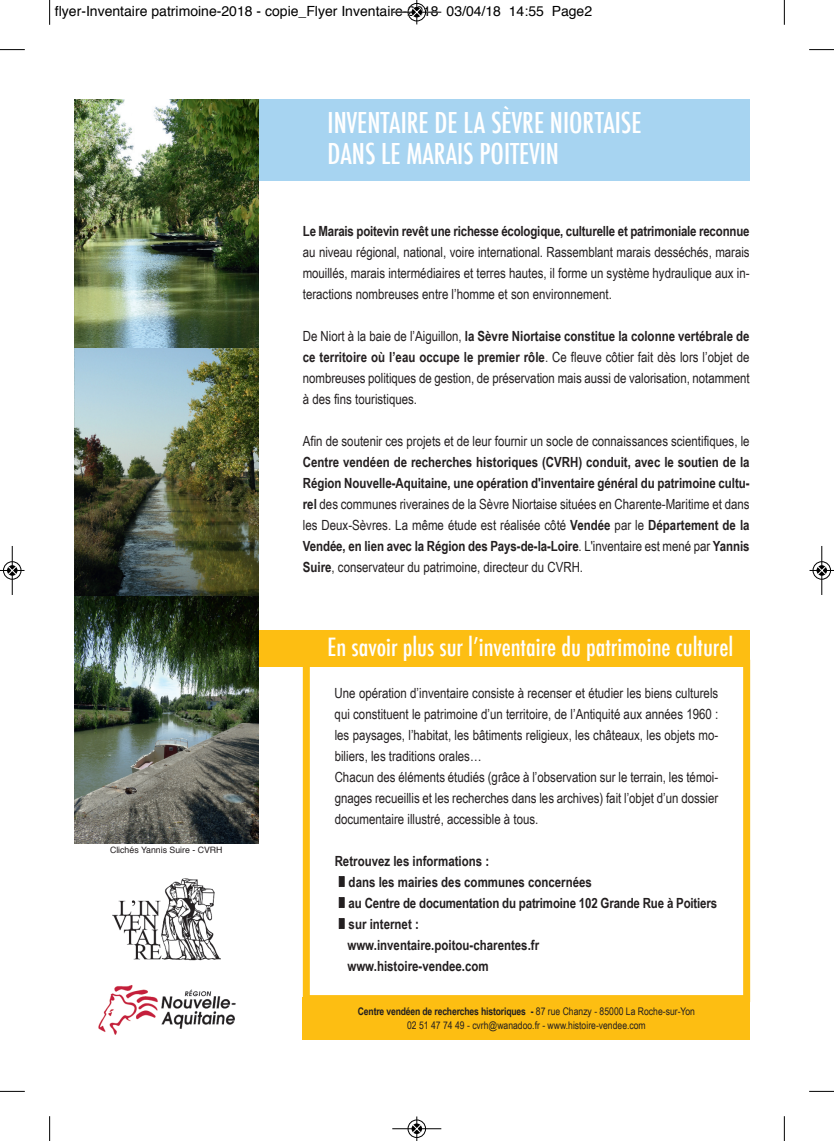
<style>
.page{position:relative;width:834px;height:1141px;background:#fff}
.page>*{position:absolute;margin:0;border:0;box-sizing:border-box;transform-origin:0 0}
.t1{font:500 condensed 28px/31.5px "Futura";color:#fff}
.t2{font:500 condensed 24.5px "Futura";color:#fff}
.t3{font:14px/21px "Arial Narrow";color:#231f20;text-align:justify}
.t4{font:700 14px/21px "Arial Narrow";letter-spacing:-.005em;color:#231f20;text-align:justify}
.t5{font:14px "Helvetica";color:#000}
.t6{font:10.5px/14px "Arial Narrow";color:#231f20;text-align:center}
.t7{font:8.75px "Helvetica";color:#231f20}
.s1{font-weight:700}
.s2{font-weight:400}
.s3{font-family:"MS Gothic";font-weight:400}
</style>
<div class="page">
<div style="left:303px;top:660px;width:447px;height:342px;border:7px solid #fdbe12"></div>
<div style="left:74px;top:99px;width:676px;height:82px;background:#a7d4f1"></div>
<div style="left:74px;top:630px;width:676px;height:37px;background:#fdbe12"></div>
<img style="left:74px;top:99px;width:184px;height:744px">
<div style="left:303px;top:997px;width:447px;height:43px;background:#fdbe12"></div>
<img style="left:112px;top:878px;width:108px;height:82px">
<img style="left:98px;top:985px;width:138px;height:50px">
<svg style="left:49px;top:0;width:1px;height:25px"></svg>
<svg style="left:0;top:49px;width:25px;height:1px"></svg>
<svg style="left:783px;top:0;width:1px;height:25px"></svg>
<svg style="left:809px;top:49px;width:24px;height:1px"></svg>
<svg style="left:49px;top:1116px;width:1px;height:25px"></svg>
<svg style="left:0;top:1091px;width:25px;height:1px"></svg>
<svg style="left:783px;top:1116px;width:1px;height:25px"></svg>
<svg style="left:809px;top:1091px;width:24px;height:1px"></svg>
<div style="left:407px;top:3px;width:19px;height:19px;border:1px solid #fff;border-radius:50%"></div>
<hr style="left:392px;top:12px;width:49px;height:1px;background:#000">
<div style="left:408px;top:3px;width:17px;height:18px;border:1px solid #000;border-radius:50%"></div>
<svg style="left:412px;top:0;width:9px;height:24px"></svg>
<div style="left:407px;top:1119px;width:19px;height:19px;border:1px solid #fff;border-radius:50%"></div>
<hr style="left:392px;top:1128px;width:49px;height:1px;background:#000">
<div style="left:408px;top:1120px;width:17px;height:18px;border:1px solid #000;border-radius:50%"></div>
<svg style="left:412px;top:1116px;width:9px;height:25px"></svg>
<div style="left:3px;top:561px;width:19px;height:19px;border:1px solid #fff;border-radius:50%"></div>
<hr style="left:12px;top:546px;width:1px;height:49px;background:#000">
<div style="left:3px;top:561px;width:18px;height:18px;border:1px solid #000;border-radius:50%"></div>
<svg style="left:0;top:566px;width:24px;height:9px"></svg>
<div style="left:812px;top:561px;width:19px;height:19px;border:1px solid #fff;border-radius:50%"></div>
<hr style="left:821px;top:546px;width:1px;height:49px;background:#000">
<div style="left:812px;top:561px;width:18px;height:18px;border:1px solid #000;border-radius:50%"></div>
<svg style="left:809px;top:566px;width:24px;height:9px"></svg>
<p class="t5" style="left:55px;top:5px;width:538px">flyer-Inventaire patrimoine-2018 - copie_Flyer Inventaire-2018 03/04/18 14:55 Page2</p>
<h1 class="t1" style="left:327px;top:106px;width:315px">INVENTAIRE DE LA SÈVRE NIORTAISE<br>DANS LE MARAIS POITEVIN</h1>
<p class="t4" style="left:303px;top:221px;width:448px">Le Marais poitevin revêt une richesse écologique, culturelle et patrimoniale reconnue</p>
<p class="t3" style="left:303px;top:242px;width:448px">au niveau régional, national, voire international. Rassemblant marais desséchés, marais mouillés, marais intermédiaires et terres hautes, il forme un système hydraulique aux in&shy;teractions nombreuses entre l’homme et son environnement.</p>
<p class="t3" style="left:303px;top:326px;width:448px">De Niort à la baie de l’Aiguillon, <span class="s1">la Sèvre Niortaise constitue la colonne vertébrale de ce territoire où l’eau occupe le premier rôle</span>. Ce fleuve côtier fait dès lors l’objet de nombreuses politiques de gestion, de préservation mais aussi de valorisation, notamment à des fins touristiques.</p>
<p class="t3" style="left:303px;top:431px;width:448px">Afin de soutenir ces projets et de leur fournir un socle de connaissances scientifiques, le</p>
<p class="t4" style="left:303px;top:452px;width:448px">Centre vendéen de recherches historiques (CVRH) conduit, avec le soutien de la Région Nouvelle-Aquitaine, une opération d'inventaire général du patrimoine cultu&shy;rel <span class="s2">des communes riveraines de la Sèvre Niortaise situées en Charente-Maritime et dans les Deux-Sèvres. La même étude est réalisée côté</span> Vendée <span class="s2">par le</span> Département de la Vendée, en lien avec la Région des Pays-de-la-Loire<span class="s2">. L'inventaire est mené par</span> Yannis Suire<span class="s2">, conservateur du patrimoine, directeur du CVRH.</span></p>
<p class="t7" style="left:110px;top:846px;width:114px">Clichés Yannis Suire - CVRH</p>
<h2 class="t2" style="left:327px;top:632px;width:407px">En savoir plus sur l’inventaire du patrimoine culturel</h2>
<p class="t3" style="left:334px;top:682px;width:385px;text-align:left">Une opération d’inventaire consiste à recenser et étudier les biens culturels qui constituent le patrimoine d’un territoire, de l’Antiquité aux années 1960 : les paysages, l’habitat, les bâtiments religieux, les châteaux, les objets mo&shy;biliers, les traditions orales…<br>Chacun des éléments étudiés (grâce à l’observation sur le terrain, les témoi&shy;gnages recueillis et les recherches dans les archives) fait l’objet d’un dossier documentaire illustré, accessible à tous.</p>
<p class="t4" style="left:334px;top:850px;width:156px">Retrouvez les informations :</p>
<p class="t4" style="left:334px;top:871px;width:259px"><span class="s3">❚</span>dans les mairies des communes concernées</p>
<p class="t4" style="left:334px;top:892px;width:384px"><span class="s3">❚</span>au Centre de documentation du patrimoine 102 Grande Rue à Poitiers</p>
<p class="t4" style="left:334px;top:913px;width:86px"><span class="s3">❚</span>sur internet :</p>
<p class="t4" style="left:347px;top:934px;width:193px">www.inventaire.poitou-charentes.fr</p>
<p class="t4" style="left:347px;top:955px;width:143px">www.histoire-vendee.com</p>
<p class="t6" style="left:358px;top:1005px;width:339px"><span class="s1">Centre vendéen de recherches historiques -</span> 87 rue Chanzy - 85000 La Roche-sur-Yon<br>02 51 47 74 49 - cvrh@wanadoo.fr - www.histoire-vendee.com</p>
</div>
